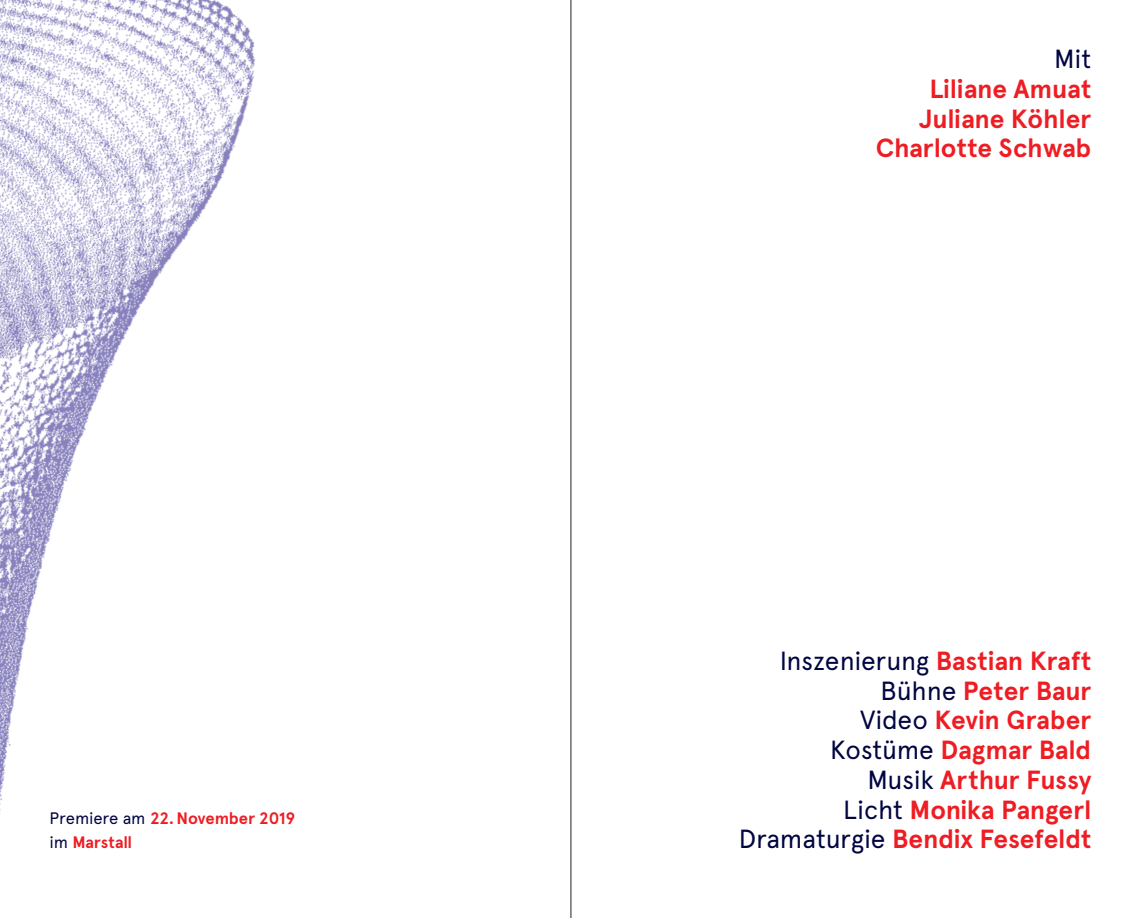
<style>
.page{position:relative;width:1141px;height:918px;background:#fff}
.page>*{position:absolute;margin:0;border:0;box-sizing:border-box;transform-origin:0 0}
.t1{font:700 26.25px/29.8px "Apercu";letter-spacing:-.005em;color:#ee1d23;text-align:right}
.t2{font:26.25px "Apercu";color:#000541}
.t3{font:700 16.62px/23.6px "Apercu";letter-spacing:-.01em;color:#ee1d23}
.s1{font-weight:400;color:#000541}
</style>
<div class="page">
<img style="left:0;top:0;width:256px;height:810px">
<hr style="left:570px;top:0;width:1px;height:918px;background:#231f20">
<p class="t3" style="left:50px;top:806px;width:247px"><span class="s1">Premiere am</span> 22.November 2019 <span class="s1">im</span> Marstall</p>
<p class="t2" style="left:1054px;top:43px;width:39px">Mit</p>
<p class="t1" style="left:876px;top:74px;width:217px">Liliane Amuat<br>Juliane Köhler<br>Charlotte Schwab</p>
<p class="t1" style="left:739px;top:646px;width:354px"><span class="s1">Inszenierung</span> Bastian Kraft<br><span class="s1">Bühne</span> Peter Baur<br><span class="s1">Video</span> Kevin Graber<br><span class="s1">Kostüme</span> Dagmar Bald<br><span class="s1">Musik</span> Arthur Fussy<br><span class="s1">Licht</span> Monika Pangerl<br><span class="s1">Dramaturgie</span> Bendix Fesefeldt</p>
</div>
